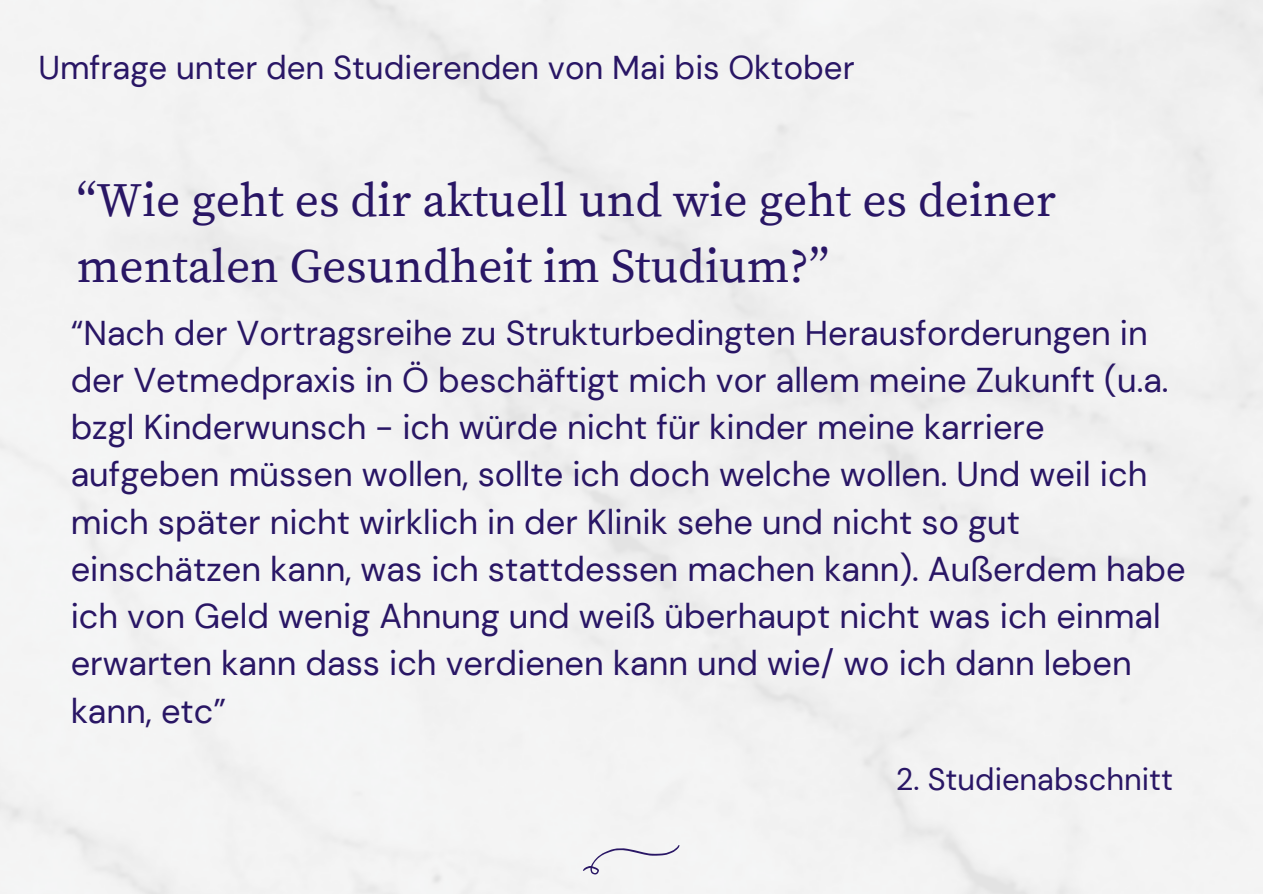
<style>
.page{position:relative;width:1263px;height:894px;background:#fff}
.page>*{position:absolute;margin:0;border:0;box-sizing:border-box;transform-origin:0 0}
.t1{font:47.4px/65.2px "Source Serif Pro";color:#291665}
.t2{font:34.35px/47.2px "DM Sans";color:#291665}
.t3{font:33px "DM Sans";color:#291665}
.t4{font:30.9px "DM Sans";color:#291665}
</style>
<div class="page">
<svg style="left:583px;top:844px;width:96px;height:30px"></svg>
<p class="t3" style="left:38px;top:46px;width:818px">Umfrage unter den Studierenden von Mai bis Oktober</p>
<p class="t1" style="left:77px;top:170px;width:981px">“Wie geht es dir aktuell und wie geht es deiner mentalen Gesundheit im Studium?”</p>
<p class="t2" style="left:71px;top:309px;width:1116px">“Nach der Vortragsreihe zu Strukturbedingten Herausforderungen in der Vetmedpraxis in Ö beschäftigt mich vor allem meine Zukunft (u.a. bzgl Kinderwunsch - ich würde nicht für kinder meine karriere aufgeben müssen wollen, sollte ich doch welche wollen. Und weil ich mich später nicht wirklich in der Klinik sehe und nicht so gut einschätzen kann, was ich stattdessen machen kann). Außerdem habe ich von Geld wenig Ahnung und weiß überhaupt nicht was ich einmal erwarten kann dass ich verdienen kann und wie/ wo ich dann leben kann, etc”</p>
<p class="t4" style="left:896px;top:759px;width:279px">2. Studienabschnitt</p>
</div>
